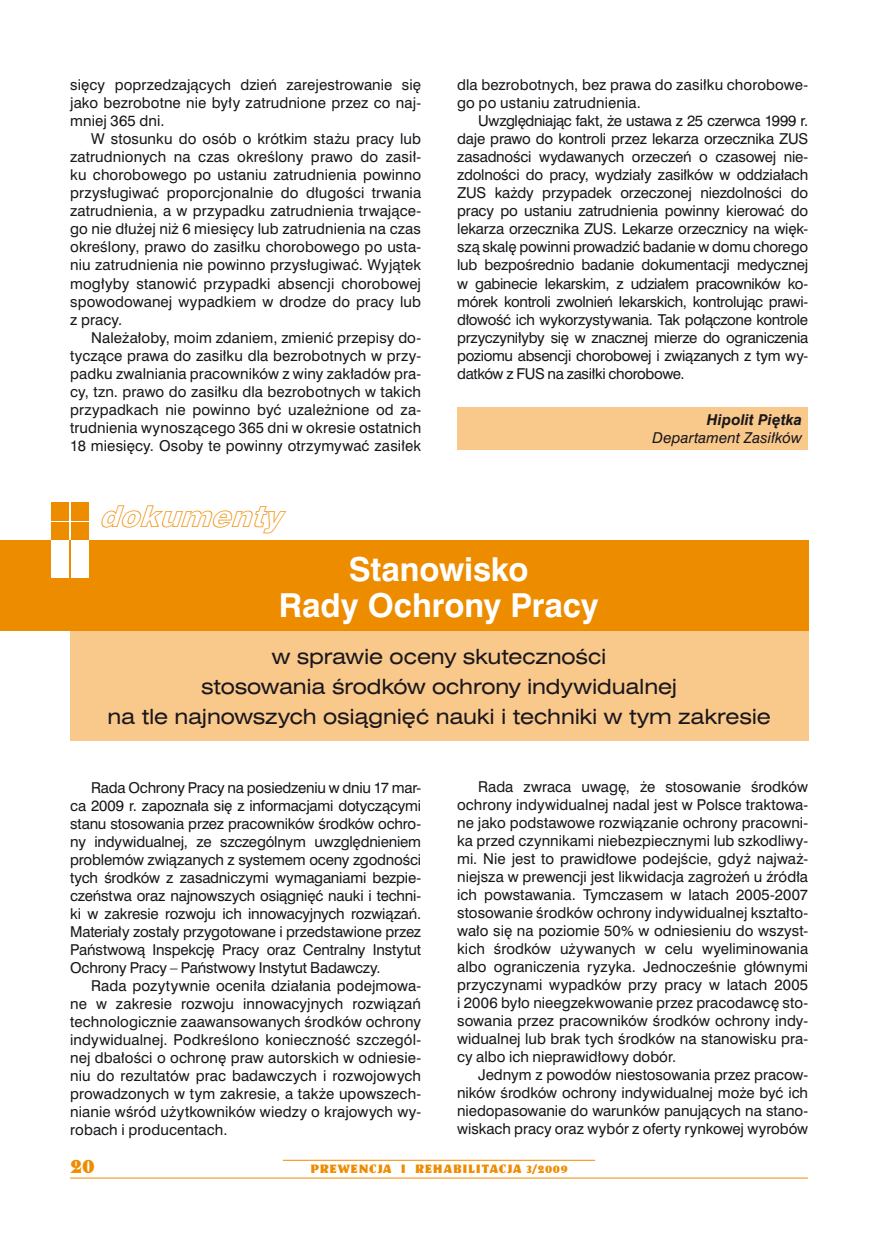
<style>
.page{position:relative;width:872px;height:1234px;background:#fff}
.page>*{position:absolute;margin:0;border:0;box-sizing:border-box;transform-origin:0 0}
.t1{font:33px/36px "Swis 721 PL Bold A";letter-spacing:-.005em;color:#fff;text-align:center}
.t2{font:italic 30px "Swis 721 Blk Out PL Regular A";color:#ee8c00}
.t3{font:21px/30px "Swis 721 Ex PL Regular A";letter-spacing:-.01em;color:#1a171c;text-align:center}
.t4{font:21px "Kuenstler 165 Hv PL Regular A";color:#ee8c00}
.t5{font:15px/18px "Swis 721 PL Roman A";letter-spacing:.005em;color:#1a171c;text-align:justify}
.t6{font:15px "Swis 721 PL Italic A";letter-spacing:.005em;color:#1a171c}
.t7{font:15px "Swis 721 PL Bold Italic A";letter-spacing:.01em;color:#1a171c}
.t8{font:12px "Kuenstler 165 Hv PL Regular A";letter-spacing:.05em;color:#ee8c00}
</style>
<div class="page">
<hr style="left:283px;top:1159px;width:312px;height:1px;background:#ee8c00">
<hr style="left:70px;top:1177px;width:738px;height:1px;background:#ee8c00">
<div style="left:457px;top:407px;width:351px;height:42px;background:#f9c88b"></div>
<div style="left:70px;top:630px;width:738px;height:110px;background:#f9c88b"></div>
<div style="left:0;top:540px;width:808px;height:90px;background:#ee8c00"></div>
<div style="left:51px;top:502px;width:18px;height:18px;background:#ee8c00"></div>
<div style="left:71px;top:502px;width:18px;height:18px;background:#ee8c00"></div>
<div style="left:51px;top:522px;width:18px;height:18px;background:#ee8c00"></div>
<div style="left:71px;top:522px;width:18px;height:18px;background:#ee8c00"></div>
<div style="left:51px;top:540px;width:18px;height:18px;background:#fff"></div>
<div style="left:71px;top:540px;width:18px;height:18px;background:#fff"></div>
<div style="left:51px;top:559px;width:18px;height:18px;background:#fff"></div>
<div style="left:71px;top:559px;width:18px;height:18px;background:#fff"></div>
<p class="t5" style="left:70px;top:76px;width:352px">sięcy poprzedzających dzień zarejestrowanie się jako bezrobotne nie były zatrudnione przez co naj&shy;mniej 365 dni.</p>
<p class="t5" style="left:70px;top:130px;width:352px;text-indent:21px">W stosunku do osób o krótkim stażu pracy lub zatrudnionych na czas określony prawo do zasił&shy;ku chorobowego po ustaniu zatrudnienia powinno przysługiwać proporcjonalnie do długości trwania zatrudnienia, a w przypadku zatrudnienia trwające&shy;go nie dłużej niż 6 miesięcy lub zatrudnienia na czas określony, prawo do zasiłku chorobowego po usta&shy;niu zatrudnienia nie powinno przysługiwać. Wyjątek mogłyby stanowić przypadki absencji chorobowej spowodowanej wypadkiem w drodze do pracy lub z pracy.</p>
<p class="t5" style="left:70px;top:328px;width:352px;text-indent:21px">Należałoby, moim zdaniem, zmienić przepisy do&shy;tyczące prawa do zasiłku dla bezrobotnych w przy&shy;padku zwalniania pracowników z winy zakładów pra&shy;cy, tzn. prawo do zasiłku dla bezrobotnych w takich przypadkach nie powinno być uzależnione od za&shy;trudnienia wynoszącego 365 dni w okresie ostatnich 18 miesięcy. Osoby te powinny otrzymywać zasiłek</p>
<p class="t5" style="left:457px;top:76px;width:352px">dla bezrobotnych, bez prawa do zasiłku chorobowe&shy;go po ustaniu zatrudnienia.</p>
<p class="t5" style="left:457px;top:112px;width:352px;text-indent:21px">Uwzględniając fakt, że ustawa z 25 czerwca 1999 r. daje prawo do kontroli przez lekarza orzecznika ZUS zasadności wydawanych orzeczeń o czasowej nie&shy;zdolności do pracy, wydziały zasiłków w oddziałach ZUS każdy przypadek orzeczonej niezdolności do pracy po ustaniu zatrudnienia powinny kierować do lekarza orzecznika ZUS. Lekarze orzecznicy na więk&shy;szą skalę powinni prowadzić badanie w domu chorego lub bezpośrednio badanie dokumentacji medycznej w gabinecie lekarskim, z udziałem pracowników ko&shy;mórek kontroli zwolnień lekarskich, kontrolując prawi&shy;dłowość ich wykorzystywania. Tak połączone kontrole przyczyniłyby się w znacznej mierze do ograniczenia poziomu absencji chorobowej i związanych z tym wy&shy;datków z FUS na zasiłki chorobowe.</p>
<p class="t7" style="left:707px;top:410px;width:97px">Hipolit Piętka</p>
<p class="t6" style="left:652px;top:428px;width:151px">Departament Zasiłków</p>
<h2 class="t2" style="left:99px;top:498px;width:184px">dokumenty</h2>
<h1 class="t1" style="left:279px;top:551px;width:321px">Stanowisko<br>Rady Ochrony Pracy</h1>
<h3 class="t3" style="left:107px;top:641px;width:665px">w sprawie oceny skuteczności<br>stosowania środków ochrony indywidualnej<br>na tle najnowszych osiągnięć nauki i techniki w tym zakresie</h3>
<p class="t5" style="left:70px;top:778px;width:352px;text-indent:21px">Rada Ochrony Pracy na posiedzeniu w dniu 17 mar&shy;ca 2009 r. zapoznała się z informacjami dotyczącymi stanu stosowania przez pracowników środków ochro&shy;ny indywidualnej, ze szczególnym uwzględnieniem problemów związanych z systemem oceny zgodności tych środków z zasadniczymi wymaganiami bezpie&shy;czeństwa oraz najnowszych osiągnięć nauki i techni&shy;ki w zakresie rozwoju ich innowacyjnych rozwiązań.<br>Materiały zostały przygotowane i przedstawione przez Państwową Inspekcję Pracy oraz Centralny Instytut Ochrony Pracy – Państwowy Instytut Badawczy.</p>
<p class="t5" style="left:70px;top:976px;width:352px;text-indent:21px">Rada pozytywnie oceniła działania podejmowa&shy;ne w zakresie rozwoju innowacyjnych rozwiązań technologicznie zaawansowanych środków ochrony indywidualnej. Podkreślono konieczność szczegól&shy;nej dbałości o ochronę praw autorskich w odniesie&shy;niu do rezultatów prac badawczych i rozwojowych prowadzonych w tym zakresie, a także upowszech&shy;nianie wśród użytkowników wiedzy o krajowych wy&shy;robach i producentach.</p>
<p class="t5" style="left:457px;top:777px;width:352px;text-indent:21px">Rada zwraca uwagę, że stosowanie środków ochrony indywidualnej nadal jest w Polsce traktowa&shy;ne jako podstawowe rozwiązanie ochrony pracowni&shy;ka przed czynnikami niebezpiecznymi lub szkodliwy&shy;mi. Nie jest to prawidłowe podejście, gdyż najważ&shy;niejsza w prewencji jest likwidacja zagrożeń u źródła ich powstawania. Tymczasem w latach 2005-2007 stosowanie środków ochrony indywidualnej kształto&shy;wało się na poziomie 50% w odniesieniu do wszyst&shy;kich środków używanych w celu wyeliminowania albo ograniczenia ryzyka. Jednocześnie głównymi przyczynami wypadków przy pracy w latach 2005 i 2006 było nieegzekwowanie przez pracodawcę sto&shy;sowania przez pracowników środków ochrony indy&shy;widualnej lub brak tych środków na stanowisku pra&shy;cy albo ich nieprawidłowy dobór.</p>
<p class="t5" style="left:457px;top:1065px;width:352px;text-indent:21px">Jednym z powodów niestosowania przez pracow&shy;ników środków ochrony indywidualnej może być ich niedopasowanie do warunków panujących na stano&shy;wiskach pracy oraz wybór z oferty rynkowej wyrobów</p>
<h3 class="t4" style="left:70px;top:1152px;width:26px">20</h3>
<p class="t8" style="left:310px;top:1161px;width:259px">PREWENCJA I REHABILITACJA 3/2009</p>
</div>
